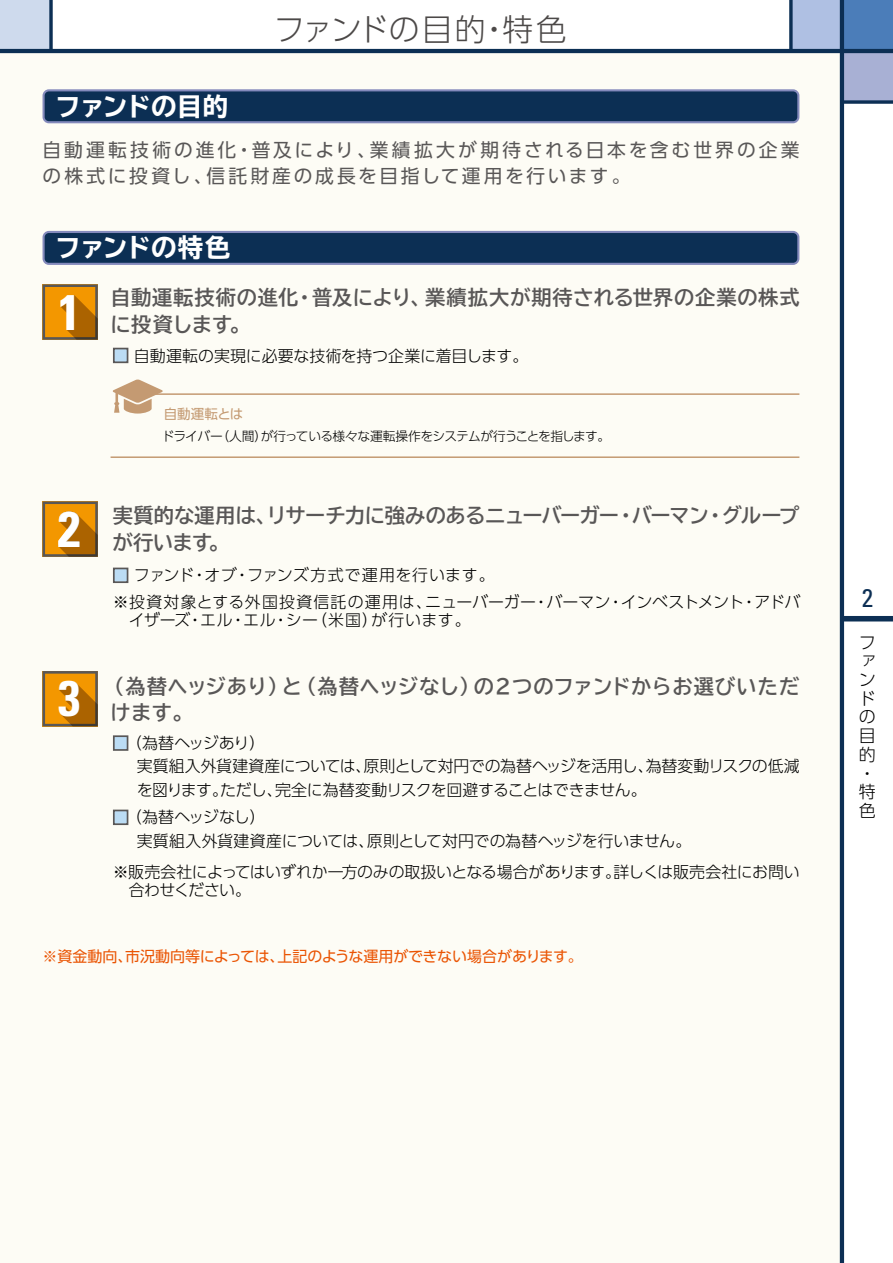
<style>
.page{position:relative;width:893px;height:1263px;background:#fff}
.page>*{position:absolute;margin:0;border:0;box-sizing:border-box;transform-origin:0 0}
.t1{font:700 condensed 49.95px "Univers";color:#fff}
.t2{font:300 30.9px "UD Shin Go Pro";letter-spacing:.005em;color:#4c4948}
.t3{font:700 expanded 25.5px "TBUD Go Std";letter-spacing:-.025em;color:#fff}
.t4{font:condensed 25.5px "Univers";color:#0c2f54}
.t5{font:700 20.25px/26.7px "TBUD Go Std";letter-spacing:.005em;color:#595757}
.t6{font:700 20.25px/26.7px "TBUD Go Std";letter-spacing:.035em;color:#595757}
.t7{font:700 20.25px "TBUD Go Std";letter-spacing:-.025em;color:#595757}
.t8{font:18.75px/26.2px "UD Shin Go Pro";letter-spacing:.15em;color:#595757}
.t9{font:300 16.95px/18.8px "UD Shin Go Pro";color:#000}
.t10{font:300 15.9px/23.2px "UD Shin Go Pro";letter-spacing:-.015em;color:#000}
.t11{font:300 15.9px/23.2px "UD Shin Go Pro";letter-spacing:-.035em;color:#000}
.t12{font:300 15.9px/18px "UD Shin Go Pro";letter-spacing:.015em;color:#000}
.t13{font:300 15.9px "UD Shin Go Pro";letter-spacing:.03em;color:#000}
.t14{font:15px "UD Shin Go Pro";letter-spacing:-.005em;color:#ea5504}
.t15{font:13.5px "UD Shin Go Pro";letter-spacing:-.005em;color:#c49a72}
.t16{font:300 12.75px "UD Shin Go Pro";letter-spacing:-.05em;color:#000}
.s1{font-weight:500;color:#bbdcf4}
</style>
<div class="page">
<div style="left:0;top:0;width:51px;height:51px;background:#cedaed"></div>
<div style="left:842px;top:0;width:51px;height:51px;background:#4b7db9"></div>
<div style="left:842px;top:51px;width:51px;height:51px;background:#a8b0d4"></div>
<div style="left:791px;top:0;width:51px;height:51px;background:#afc0e3"></div>
<svg style="left:49px;top:0;width:4px;height:49px"></svg>
<div style="left:0;top:51px;width:842px;height:1212px;background:#fdfcf5"></div>
<div style="left:842px;top:616px;width:51px;height:5px;background:#0c2f54"></div>
<hr style="left:840px;top:0;width:4px;height:1263px;background:#0c2f54">
<hr style="left:0;top:49px;width:893px;height:4px;background:#0c2f54">
<svg style="left:844px;top:100px;width:49px;height:4px"></svg>
<svg style="left:789px;top:0;width:4px;height:49px"></svg>
<svg style="left:43px;top:89px;width:756px;height:34px;background:#1c3c62"></svg>
<svg style="left:43px;top:231px;width:756px;height:34px;background:#1c3b61"></svg>
<div style="left:113px;top:348px;width:15px;height:15px;border:2px solid #595757"></div>
<svg style="left:43px;top:284px;width:55px;height:56px;background:#c67e0d"></svg>
<div style="left:113px;top:735px;width:15px;height:16px;border:2px solid #595757"></div>
<div style="left:113px;top:810px;width:15px;height:15px;border:2px solid #595757"></div>
<svg style="left:43px;top:671px;width:55px;height:55px;background:#bf780c"></svg>
<svg style="left:43px;top:501px;width:55px;height:56px;background:#bd770d"></svg>
<div style="left:113px;top:568px;width:15px;height:15px;border:2px solid #595757"></div>
<hr style="left:126px;top:393px;width:673px;height:2px;background:#c49a72">
<svg style="left:113px;top:380px;width:50px;height:34px"></svg>
<hr style="left:111px;top:456px;width:688px;height:2px;background:#c49a72">
<h3 class="t3" style="left:55px;top:92px;width:175px">ファンドの目的</h3>
<h2 class="t2" style="left:274px;top:4px;width:295px">ファンドの目的・特色</h2>
<p class="t8" style="left:43px;top:136px;width:758px">自動運転技術の進化・普及により、業績拡大が期待される日本を含む世界の企業の株式に投資し、信託財産の成長を目指して運用を行います。</p>
<h3 class="t3" style="left:55px;top:234px;width:177px">ファンドの特色</h3>
<p class="t6" style="left:111px;top:284px;width:691px">自動運転技術の進化・普及により、業績拡大が期待される世界の企業の株式に投資します。</p>
<p class="t10" style="left:113px;top:343px;width:417px"><span class="s1">■</span> 自動運転の実現に必要な技術を持つ企業に着目します。</p>
<h1 class="t1" style="left:58px;top:281px;width:24px">1</h1>
<h1 class="t1" style="left:58px;top:498px;width:24px">2</h1>
<p class="t15" style="left:164px;top:403px;width:81px">自動運転とは</p>
<p class="t16" style="left:162px;top:425px;width:450px">ドライバー（人間）が行っている様々な運転操作をシステムが行うことを指します。</p>
<p class="t7" style="left:113px;top:499px;width:688px">実質的な運用は、リサーチ力に強みのあるニューバーガー・バーマン・グループ</p>
<p class="t5" style="left:113px;top:529px;width:118px">が行います。</p>
<p class="t13" style="left:113px;top:562px;width:383px"><span class="s1">■</span> ファンド・オブ・ファンズ方式で運用を行います。</p>
<p class="t12" style="left:129px;top:592px;width:673px;text-indent:-16px">※投資対象とする外国投資信託の運用は、ニューバーガー・バーマン・インベストメント・アドバイザーズ・エル・エル・シー（米国）が行います。</p>
<h1 class="t1" style="left:58px;top:668px;width:24px">3</h1>
<p class="t5" style="left:110px;top:673px;width:691px;text-indent:-6px">（為替ヘッジあり）と（為替ヘッジなし）の2つのファンドからお選びいただけます。</p>
<p class="t11" style="left:137px;top:731px;width:665px;text-indent:-24px"><span class="s1">■</span> （為替ヘッジあり）<br>実質組入外貨建資産については、原則として対円での為替ヘッジを活用し、為替変動リスクの低減を図ります。ただし、完全に為替変動リスクを回避することはできません。</p>
<p class="t10" style="left:137px;top:805px;width:556px;text-indent:-24px"><span class="s1">■</span> （為替ヘッジなし）<br>実質組入外貨建資産については、原則として対円での為替ヘッジを行いません。</p>
<p class="t10" style="left:129px;top:862px;width:672px;line-height:18px;text-indent:-16px">※販売会社によってはいずれか一方のみの取扱いとなる場合があります。詳しくは販売会社にお問い合わせください。</p>
<p class="t14" style="left:43px;top:944px;width:542px">※資金動向、市況動向等によっては、上記のような運用ができない場合があります。</p>
<h3 class="t4" style="left:862px;top:582px;width:13px">2</h3>
<p class="t9" style="left:859px;top:632px;width:18px">ファンドの目的・特色</p>
</div>
